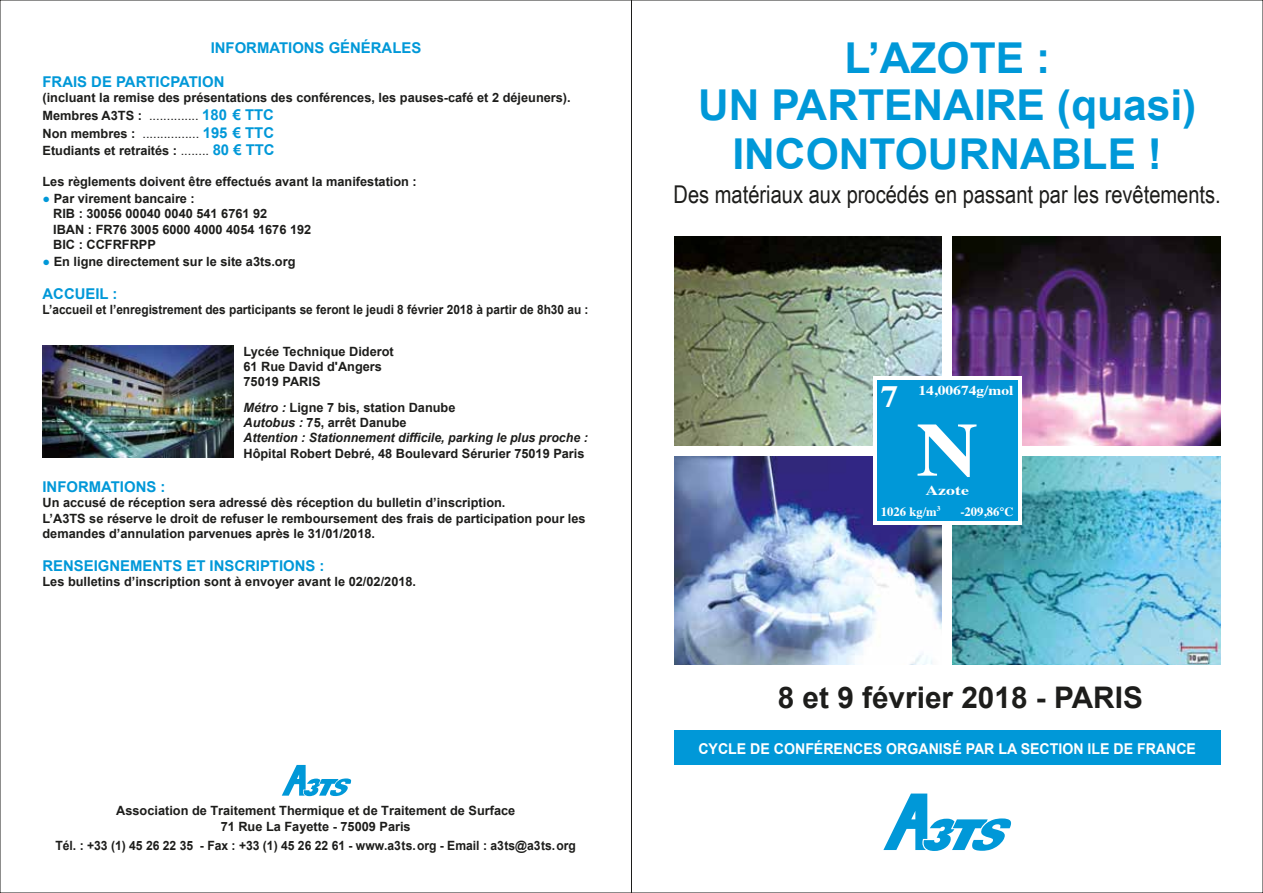
<style>
.page{position:relative;width:1263px;height:893px;background:#fff}
.page>*{position:absolute;margin:0;border:0;box-sizing:border-box;transform-origin:0 0}
.t1{font:700 75.75px "Times";color:#fff;scale:1.14 1}
.t2{font:700 42.6px/47.8px "Arial";color:#0098d8;text-align:center}
.t3{font:700 30.9px "Times";color:#fff;scale:1.14 1}
.t4{font:700 29.7px "Arial";color:#1d1d1b}
.t5{font:24.45px "Arial Narrow";color:#1d1d1b}
.t6{font:700 14.85px "Arial";color:#0098d8}
.t7{font:700 14.85px "Arial";color:#fff;scale:.95 1}
.t8{font:700 13.65px "Times";color:#fff;scale:1.14 1}
.t9{font:700 13.65px "Times";color:#fff;scale:1.31 1}
.t10{font:700 12.75px/15.3px "Arial";color:#1d1d1b}
.t11{font:italic 700 12.75px/15.3px "Arial";color:#1d1d1b}
.t12{font:700 12.75px "Arial";color:#1d1d1b;scale:.93 1}
.t13{font:700 12.75px "Arial";color:#1d1d1b;scale:.95 1}
.t14{font:700 12.6px "Times";color:#fff}
.s1{font-weight:400}
.s2{font-size:14.85px;color:#0098d8}
.s3{color:#0098d8}
.s4{font-style:normal}
</style>
<div class="page">
<svg style="left:282px;top:765px;width:69px;height:31px"></svg>
<img style="left:43px;top:345px;width:191px;height:112px">
<svg style="left:883px;top:793px;width:128px;height:58px"></svg>
<div style="left:674px;top:731px;width:546px;height:34px;background:#0098d8"></div>
<img style="left:674px;top:456px;width:268px;height:208px">
<img style="left:952px;top:456px;width:268px;height:208px">
<img style="left:952px;top:237px;width:268px;height:208px">
<img style="left:674px;top:237px;width:268px;height:208px">
<div style="left:873px;top:376px;width:149px;height:149px;background:#fff"></div>
<div style="left:877px;top:380px;width:140px;height:141px;background:#0098d8"></div>
<p class="t6" style="left:211px;top:38px;width:212px">INFORMATIONS GÉNÉRALES</p>
<p class="t6" style="left:43px;top:72px;width:183px">FRAIS DE PARTICPATION</p>
<p class="t10" style="left:43px;top:89px;width:530px;line-height:17.9px">(incluant la remise des présentations des conférences, les pauses-café et 2 déjeuners).<br>Membres A3TS : <span class="s1">..............</span> <span class="s2">180 € TTC<br></span>Non membres : <span class="s1">................</span> <span class="s2">195 € TTC<br></span>Etudiants et retraités : <span class="s1">........</span> <span class="s2">80 € TTC</span></p>
<p class="t10" style="left:43px;top:174px;width:376px">Les règlements doivent être effectués avant la manifestation :</p>
<p class="t10" style="left:53px;top:191px;width:260px;text-indent:-11px"><span class="s3">●</span> Par virement bancaire :<br>RIB : 30056 00040 0040 541 6761 92<br>IBAN : FR76 3005 6000 4000 4054 1676 192<br>BIC : CCFRFRPP</p>
<p class="t10" style="left:43px;top:254px;width:254px"><span class="s3">●</span> En ligne directement sur le site a3ts.org</p>
<p class="t6" style="left:43px;top:284px;width:76px">ACCUEIL :</p>
<p class="t12" style="left:43px;top:302px;width:589px">L’accueil et l’enregistrement des participants se feront le jeudi 8 février 2018 à partir de 8h30 au :</p>
<p class="t10" style="left:244px;top:344px;width:152px">Lycée Technique Diderot<br>61 Rue David d'Angers<br>75019 PARIS</p>
<p class="t11" style="left:244px;top:400px;width:346px">Métro : <span class="s4">Ligne 7 bis, station Danube<br></span>Autobus : <span class="s4">75, arrêt Danube<br></span>Attention : Stationnement difficile, parking le plus proche :</p>
<p class="t10" style="left:244px;top:446px;width:342px">Hôpital Robert Debré, 48 Boulevard Sérurier 75019 Paris</p>
<p class="t6" style="left:43px;top:477px;width:124px">INFORMATIONS :</p>
<p class="t10" style="left:43px;top:496px;width:545px">Un accusé de réception sera adressé dès réception du bulletin d’inscription.<br>L’A3TS se réserve le droit de refuser le remboursement des frais de participation pour les demandes d’annulation parvenues après le 31/01/2018.</p>
<p class="t6" style="left:43px;top:556px;width:283px">RENSEIGNEMENTS ET INSCRIPTIONS :</p>
<p class="t10" style="left:43px;top:575px;width:375px">Les bulletins d’inscription sont à envoyer avant le 02/02/2018.</p>
<p class="t10" style="left:116px;top:804px;width:401px;text-align:center">Association de Traitement Thermique et de Traitement de Surface<br>71 Rue La Fayette - 75009 Paris</p>
<p class="t13" style="left:55px;top:837px;width:549px">Tél. : +33 (1) 45 26 22 35 - Fax : +33 (1) 45 26 22 61 - www.a3ts.org - Email : a3ts@a3ts.org</p>
<h2 class="t2" style="left:698px;top:36px;width:500px">L’AZOTE :<br>UN PARTENAIRE (quasi)<br>INCONTOURNABLE !</h2>
<h3 class="t5" style="left:674px;top:176px;width:549px">Des matériaux aux procédés en passant par les revêtements.</h3>
<h3 class="t3" style="left:881px;top:367px;width:17px">7</h3>
<p class="t8" style="left:918px;top:378px;width:85px">14,00674g/mol</p>
<h1 class="t1" style="left:916px;top:378px;width:56px">N</h1>
<p class="t9" style="left:925px;top:477px;width:35px">Azote</p>
<p class="t14" style="left:881px;top:499px;width:61px">1026 kg/m<sup>3</sup></p>
<p class="t14" style="left:960px;top:499px;width:55px">-209,86°C</p>
<h3 class="t4" style="left:778px;top:677px;width:367px">8 et 9 février 2018 - PARIS</h3>
<p class="t7" style="left:698px;top:739px;width:525px">CYCLE DE CONFÉRENCES ORGANISÉ PAR LA SECTION ILE DE FRANCE</p>
</div>
